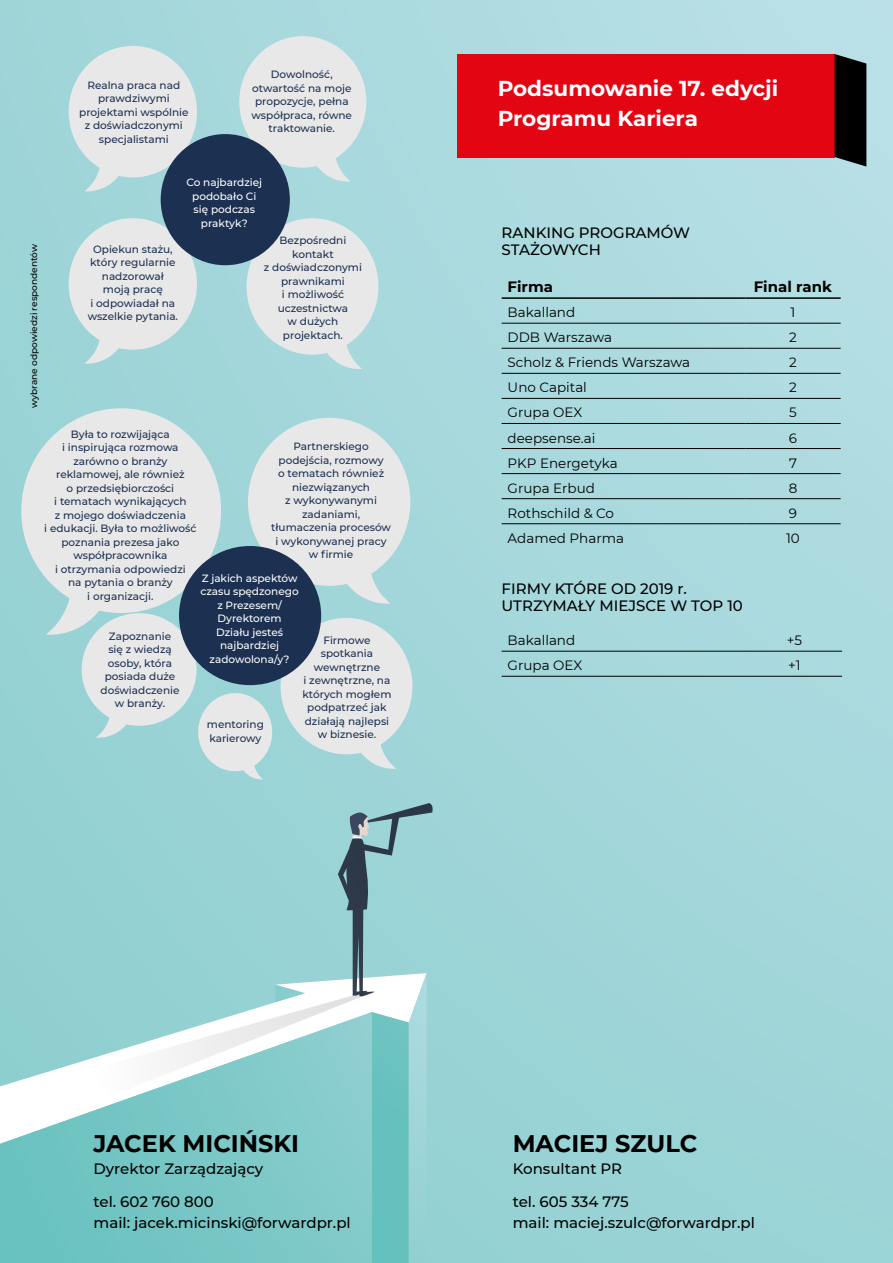
<style>
.page{position:relative;width:893px;height:1263px;background:#fff}
.page>*{position:absolute;margin:0;border:0;box-sizing:border-box;transform-origin:0 0}
.t1{font:700 24px "Montserrat";color:#000}
.t2{font:700 21.6px/29.8px "Montserrat";color:#fff}
.t3{font:500 15px/21.3px "Montserrat";color:#000}
.t4{font:700 15px "Montserrat";color:#000}
.t5{font:13.5px "Montserrat";color:#000}
.t6{font:500 10.5px/13.5px "Montserrat";color:#1c3051;text-align:center}
.t7{font:500 10.5px/13.5px "Montserrat";color:#fff;text-align:center}
.t8{font:500 9px "Montserrat";color:#000}
</style>
<div class="page">
<div style="left:0;top:0;width:893px;height:1263px;background:linear-gradient(to bottom,#aedbe0,#99d3d5)"></div>
<svg style="left:0;top:973px;width:338px;height:18px;background:#9bd4d5"></svg>
<svg style="left:0;top:1127px;width:338px;height:136px;background:#76c6c4"></svg>
<svg style="left:338px;top:803px;width:95px;height:460px;background:#8ac5c7"></svg>
<svg style="left:0;top:991px;width:363px;height:136px"></svg>
<hr style="left:502px;top:323px;width:243px;height:1px;background:#000">
<hr style="left:745px;top:323px;width:96px;height:1px;background:#000">
<hr style="left:502px;top:348px;width:243px;height:1px;background:#000">
<hr style="left:745px;top:348px;width:96px;height:1px;background:#000">
<hr style="left:502px;top:373px;width:243px;height:1px;background:#000">
<hr style="left:745px;top:373px;width:96px;height:1px;background:#000">
<hr style="left:502px;top:398px;width:243px;height:1px;background:#000">
<hr style="left:745px;top:398px;width:96px;height:1px;background:#000">
<hr style="left:502px;top:423px;width:243px;height:1px;background:#000">
<hr style="left:745px;top:423px;width:96px;height:1px;background:#000">
<hr style="left:502px;top:448px;width:243px;height:1px;background:#000">
<hr style="left:745px;top:448px;width:96px;height:1px;background:#000">
<hr style="left:502px;top:473px;width:243px;height:1px;background:#000">
<hr style="left:745px;top:473px;width:96px;height:1px;background:#000">
<hr style="left:502px;top:498px;width:243px;height:1px;background:#000">
<hr style="left:745px;top:498px;width:96px;height:1px;background:#000">
<hr style="left:502px;top:523px;width:243px;height:1px;background:#000">
<hr style="left:745px;top:523px;width:96px;height:1px;background:#000">
<hr style="left:502px;top:297px;width:243px;height:2px;background:#000">
<hr style="left:745px;top:297px;width:96px;height:2px;background:#000">
<hr style="left:502px;top:651px;width:245px;height:1px;background:#000">
<hr style="left:747px;top:651px;width:95px;height:1px;background:#000">
<hr style="left:502px;top:676px;width:245px;height:1px;background:#000">
<hr style="left:747px;top:676px;width:95px;height:1px;background:#000">
<svg style="left:239px;top:36px;width:127px;height:146px;background:#dae4e5"></svg>
<svg style="left:247px;top:218px;width:131px;height:152px;background:#d7e3e4"></svg>
<svg style="left:69px;top:46px;width:128px;height:146px;background:#d8e3e4"></svg>
<svg style="left:69px;top:218px;width:128px;height:146px;background:#d6e3e3"></svg>
<div style="left:161px;top:134px;width:129px;height:131px;background:#1c3051;border-radius:50%"></div>
<svg style="left:248px;top:418px;width:162px;height:187px;background:#d9e4e4"></svg>
<svg style="left:281px;top:618px;width:131px;height:152px;background:#d5e3e3"></svg>
<svg style="left:21px;top:408px;width:200px;height:228px;background:#d8e3e4"></svg>
<svg style="left:82px;top:613px;width:190px;height:167px;background:#c6dedf"></svg>
<div style="left:179px;top:546px;width:142px;height:139px;background:#1c3051;border-radius:50%"></div>
<div style="left:457px;top:54px;width:378px;height:103px;background:#e30512"></div>
<svg style="left:835px;top:54px;width:31px;height:113px;background:#101314"></svg>
<p class="t6" style="left:79px;top:78px;width:111px">Realna praca nad prawdziwymi projektami wspólnie z doświadczonymi specjalistami</p>
<p class="t6" style="left:252px;top:67px;width:102px">Dowolność, otwartość na moje propozycje, pełna współpraca, równe traktowanie.</p>
<p class="t8" style="left:28px;top:408px;width:166px;rotate:-90deg">wybrane odpowiedzi respondentów</p>
<p class="t6" style="left:88px;top:242px;width:92px">Opiekun stażu, który regularnie nadzorował moją pracę<br>i odpowiadał na wszelkie pytania.</p>
<p class="t7" style="left:186px;top:175px;width:77px">Co najbardziej podobało Ci się podczas praktyk?</p>
<p class="t6" style="left:264px;top:233px;width:100px">Bezpośredni kontakt<br>z doświadczonymi prawnikami<br>i możliwość uczestnictwa<br>w dużych projektach.</p>
<p class="t6" style="left:44px;top:427px;width:154px">Była to rozwijająca<br>i inspirująca rozmowa zarówno o branży reklamowej, ale również<br>o przedsiębiorczości<br>i tematach wynikających<br>z mojego doświadczenia<br>i edukacji. Była to możliwość poznania prezesa jako współpracownika<br>i otrzymania odpowiedzi<br>na pytania o branży<br>i organizacji.</p>
<p class="t6" style="left:101px;top:629px;width:81px">Zapoznanie się z wiedzą osoby, która posiada duże doświadczenie w branży.</p>
<p class="t6" style="left:271px;top:439px;width:121px">Partnerskiego podejścia, rozmowy<br>o tematach również niezwiązanych<br>z wykonywanymi zadaniami, tłumaczenia procesów i wykonywanej pracy w firmie</p>
<p class="t7" style="left:201px;top:571px;width:100px">Z jakich aspektów czasu spędzonego z Prezesem/<br>Dyrektorem<br>Działu jesteś najbardziej zadowolona/y?</p>
<p class="t6" style="left:302px;top:633px;width:91px">Firmowe spotkania wewnętrzne<br>i zewnętrzne, na których mogłem podpatrzeć jak działają najlepsi w biznesie.</p>
<p class="t6" style="left:207px;top:717px;width:59px;text-align:left">mentoring karierowy</p>
<h2 class="t2" style="left:498px;top:72px;width:282px">Podsumowanie 17. edycji<br>Programu Kariera</h2>
<h3 class="t3" style="left:502px;top:224px;width:190px;line-height:16.5px">RANKING PROGRAMÓW<br>STAŻOWYCH</h3>
<h3 class="t4" style="left:508px;top:276px;width:47px">Firma</h3>
<h3 class="t4" style="left:754px;top:276px;width:80px">Final rank</h3>
<p class="t5" style="left:508px;top:303px;width:69px">Bakalland</p>
<p class="t5" style="left:790px;top:303px;width:6px">1</p>
<p class="t5" style="left:508px;top:328px;width:106px">DDB Warszawa</p>
<p class="t5" style="left:789px;top:328px;width:9px">2</p>
<p class="t5" style="left:508px;top:353px;width:184px">Scholz &amp; Friends Warszawa</p>
<p class="t5" style="left:789px;top:353px;width:9px">2</p>
<p class="t5" style="left:508px;top:378px;width:81px">Uno Capital</p>
<p class="t5" style="left:789px;top:378px;width:9px">2</p>
<p class="t5" style="left:508px;top:403px;width:76px">Grupa OEX</p>
<p class="t5" style="left:789px;top:403px;width:9px">5</p>
<p class="t5" style="left:508px;top:428px;width:89px">deepsense.ai</p>
<p class="t5" style="left:789px;top:428px;width:10px">6</p>
<p class="t5" style="left:508px;top:453px;width:111px">PKP Energetyka</p>
<p class="t5" style="left:789px;top:453px;width:9px">7</p>
<p class="t5" style="left:508px;top:479px;width:89px">Grupa Erbud</p>
<p class="t5" style="left:789px;top:479px;width:10px">8</p>
<p class="t5" style="left:508px;top:504px;width:108px">Rothschild &amp; Co</p>
<p class="t5" style="left:789px;top:504px;width:10px">9</p>
<p class="t5" style="left:508px;top:529px;width:118px">Adamed Pharma</p>
<p class="t5" style="left:786px;top:529px;width:15px">10</p>
<h3 class="t3" style="left:502px;top:580px;width:243px;line-height:16.5px">FIRMY KTÓRE OD 2019 r.<br>UTRZYMAŁY MIEJSCE W TOP 10</h3>
<p class="t5" style="left:508px;top:631px;width:69px">Bakalland</p>
<p class="t5" style="left:787px;top:631px;width:17px">+5</p>
<p class="t5" style="left:508px;top:656px;width:76px">Grupa OEX</p>
<p class="t5" style="left:788px;top:656px;width:14px">+1</p>
<h1 class="t1" style="left:94px;top:1126px;width:207px">JACEK MICIŃSKI</h1>
<h3 class="t3" style="left:94px;top:1157px;width:171px">Dyrektor Zarządzający</h3>
<h3 class="t3" style="left:94px;top:1190px;width:259px">tel. 602 760 800<br>mail: jacek.micinski@forwardpr.pl</h3>
<h1 class="t1" style="left:513px;top:1126px;width:186px">MACIEJ SZULC</h1>
<h3 class="t3" style="left:513px;top:1157px;width:111px">Konsultant PR</h3>
<h3 class="t3" style="left:513px;top:1190px;width:244px">tel. 605 334 775<br>mail: maciej.szulc@forwardpr.pl</h3>
</div>
